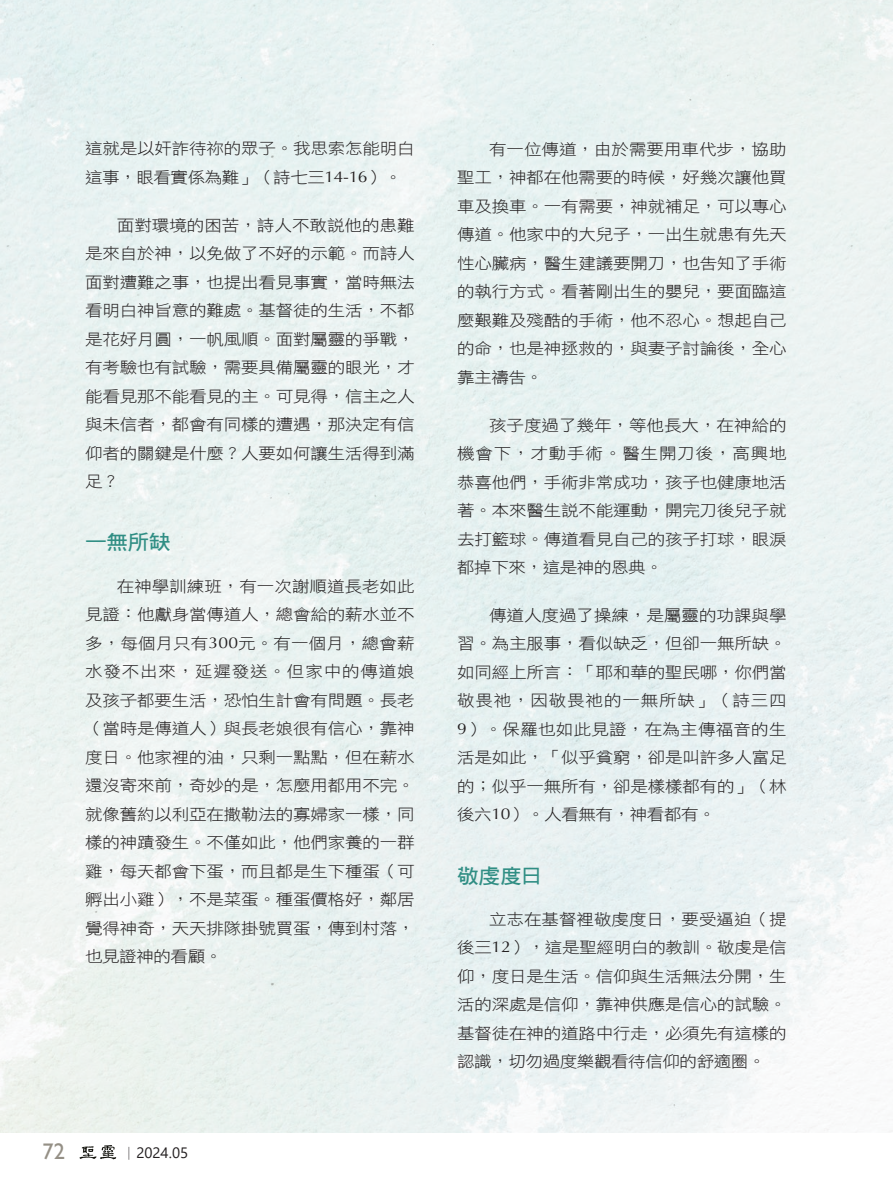
<style>
.page{position:relative;width:893px;height:1191px;background:#fff}
.page>*{position:absolute;margin:0;border:0;box-sizing:border-box;transform-origin:0 0}
.t1{font:22.5px "Gill Sans";color:#959086}
.大標{font:20.25px "DF Hei W7 WIN BF";letter-spacing:-.02em;color:#308e84;scale:1.08 1}
.t2{font:15.75px/28.5px "DF Hei W3 WIN BF";letter-spacing:-.01em;color:#231f20;text-align:justify;scale:1.11 1}
.t3{font:15px "Segoe UI";color:#231f20}
.s1{font-family:"Optima"}
.s2{font-family:"Adobe Ming Std";font-weight:300}
</style>
<div class="page">
<svg style="left:80px;top:1145px;width:36px;height:14px"></svg>
<p class="t2" style="left:85px;top:134px;width:298px">這就是以奸詐待祢的眾子。我思索怎能明白這事，眼看實係為難」（詩七三<span class="s1">14-16</span>）。</p>
<p class="t2" style="left:85px;top:211px;width:298px;text-indent:32px">面對環境的困苦，詩人不敢說他的患難是來自於神，以免做了不好的示範。而詩人面對遭難之事，也提出看見事實，當時無法看明白神旨意的難處。基督徒的生活，不都是花好月圓，一帆風順。面對屬靈的爭戰，有考驗也有試驗，需要具備屬靈的眼光，才能看見那不能看見的主。可見得，信主之人與未信者，都會有同樣的遭遇，那決定有信仰者的關鍵是什麼？人要如何讓生活得到滿足？</p>
<p class="大標" style="left:85px;top:532px;width:81px">一無所缺</p>
<p class="t2" style="left:85px;top:571px;width:298px;text-indent:32px">在神學訓練班，有一次謝順道長老如此見證：他獻身當傳道人，總會給的薪水並不多，每個月只有<span class="s1">300</span>元。有一個月，總會薪水發不出來，延遲發送。但家中的傳道娘及孩子都要生活，恐怕生計會有問題。長老（當時是傳道人）與長老娘很有信心，靠神度日。他家裡的油，只剩一點點，但在薪水還沒寄來前，奇妙的是，怎麼用都用不完。就像舊約以利亞在撒勒法的寡婦家一樣，同樣的神蹟發生。不僅如此，他們家養的一群雞，每天都會下蛋，而且都是生下種蛋（可孵出小雞），不是菜蛋。種蛋價格好，鄰居覺得神奇，天天排隊掛號買蛋，傳到村落，也見證神的看顧。</p>
<h1 class="t1" style="left:43px;top:1138px;width:24px">72</h1>
<p class="t3" style="left:121px;top:1138px;width:68px"><span class="s2">｜</span>2024.05</p>
<p class="t2" style="left:457px;top:135px;width:298px;text-indent:32px">有一位傳道，由於需要用車代步，協助聖工，神都在他需要的時候，好幾次讓他買車及換車。一有需要，神就補足，可以專心傳道。他家中的大兒子，一出生就患有先天性心臟病，醫生建議要開刀，也告知了手術的執行方式。看著剛出生的嬰兒，要面臨這麼艱難及殘酷的手術，他不忍心。想起自己的命，也是神拯救的，與妻子討論後，全心靠主禱告。</p>
<p class="t2" style="left:457px;top:410px;width:298px;text-indent:32px">孩子度過了幾年，等他長大，在神給的機會下，才動手術。醫生開刀後，高興地恭喜他們，手術非常成功，孩子也健康地活著。本來醫生說不能運動，開完刀後兒子就去打籃球。傳道看見自己的孩子打球，眼淚都掉下來，這是神的恩典。</p>
<p class="t2" style="left:457px;top:601px;width:298px;text-indent:32px">傳道人度過了操練，是屬靈的功課與學習。為主服事，看似缺乏，但卻一無所缺。如同經上所言：「耶和華的聖民哪，你們當敬畏祂，因敬畏祂的一無所缺」（詩三四<span class="s1">9</span>）。保羅也如此見證，在為主傳福音的生活是如此，「似乎貧窮，卻是叫許多人富足的；似乎一無所有，卻是樣樣都有的」（林後六<span class="s1">10</span>）。人看無有，神看都有。</p>
<p class="大標" style="left:457px;top:865px;width:80px">敬虔度日</p>
<p class="t2" style="left:457px;top:905px;width:298px;text-indent:32px">立志在基督裡敬虔度日，要受逼迫（提後三<span class="s1">12</span>），這是聖經明白的教訓。敬虔是信仰，度日是生活。信仰與生活無法分開，生活的深處是信仰，靠神供應是信心的試驗。基督徒在神的道路中行走，必須先有這樣的認識，切勿過度樂觀看待信仰的舒適圈。</p>
</div>
